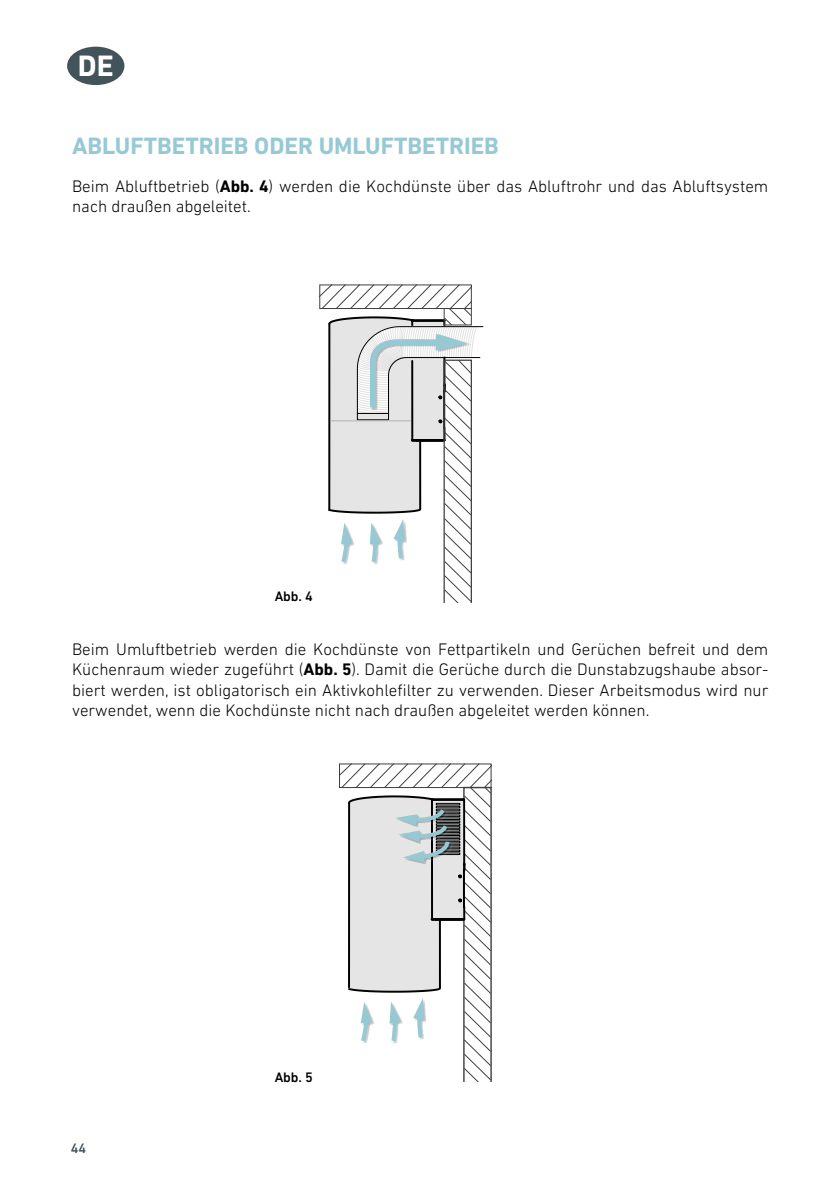
<style>
.page{position:relative;width:840px;height:1191px;background:#fff}
.page>*{position:absolute;margin:0;border:0;box-sizing:border-box;transform-origin:0 0}
.t1{font:700 30px "DIN Next LT Pro";color:#fff}
.t2{font:700 24px "DIN Next LT Pro";color:#97c9d5}
.t3{font:300 17px/20.4px "DIN Next LT Pro";color:#000}
.t4{font:500 14px "DIN Next LT Pro";color:#000}
.t5{font:500 14px "DIN Next LT Pro";color:#42535a}
.s1{font-weight:700}
</style>
<div class="page">
<div style="left:67px;top:47px;width:57px;height:38px;background:#42535a;border-radius:50%"></div>
<svg style="left:319px;top:285px;width:164px;height:317px"></svg>
<hr style="left:330px;top:420px;width:81px;height:1px;background:#b3b2b2">
<svg style="left:341px;top:765px;width:150px;height:316px"></svg>
<div style="left:339px;top:763px;width:152px;height:25px;border:1px solid #3f3f3e"></div>
<h1 class="t1" style="left:78px;top:48px;width:37px">DE</h1>
<h2 class="t2" style="left:72px;top:132px;width:428px">ABLUFTBETRIEB ODER UMLUFTBETRIEB</h2>
<p class="t3" style="left:72px;top:175px;width:697px">Beim Abluftbetrieb (<span class="s1">Abb. 4</span>) werden die Kochdünste über das Abluftrohr und das Abluftsystem nach draußen abgeleitet.</p>
<p class="t4" style="left:274px;top:588px;width:40px">Abb. 4</p>
<p class="t3" style="left:72px;top:639px;width:697px;text-align:justify">Beim Umluftbetrieb werden die Kochdünste von Fettpartikeln und Gerüchen befreit und dem Küchenraum wieder zugeführt (<span class="s1">Abb. 5</span>). Damit die Gerüche durch die Dunstabzugshaube absor&shy;biert werden, ist obligatorisch ein Aktivkohlefilter zu verwenden. Dieser Arbeitsmodus wird nur verwendet, wenn die Kochdünste nicht nach draußen abgeleitet werden können.</p>
<p class="t5" style="left:71px;top:1139px;width:17px">44</p>
<p class="t4" style="left:274px;top:1068px;width:40px">Abb. 5</p>
</div>
